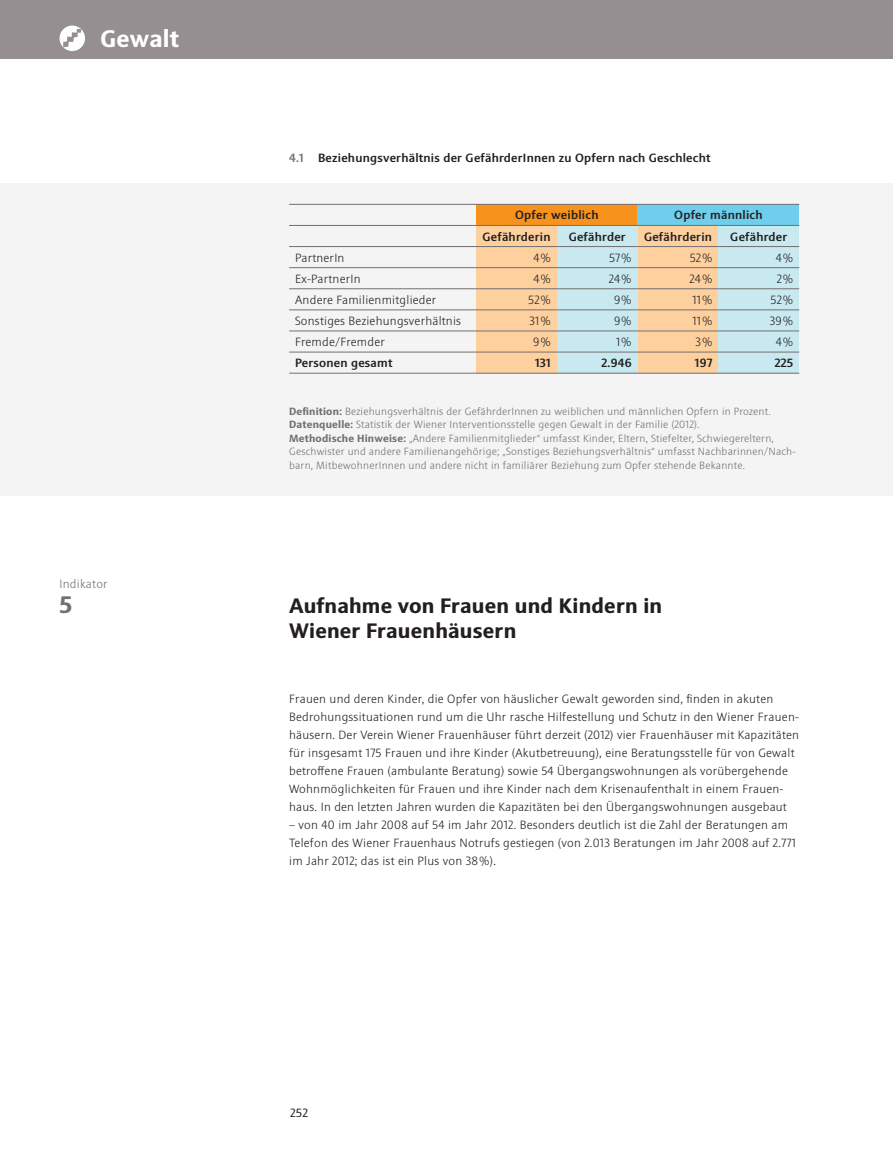
<style>
.page{position:relative;width:893px;height:1149px;background:#fff}
.page>*{position:absolute;margin:0;border:0;box-sizing:border-box;transform-origin:0 0}
.t1{font:700 24px "Sinova Pro";letter-spacing:.01em;color:#fff}
.t2{font:700 24px "Sinova Pro";color:#756f71}
.t3{font:700 21px/25.5px "Sinova Pro";letter-spacing:.01em;color:#231f20}
.t4{font:300 12px/18px "Sinova Pro";letter-spacing:.02em;color:#231f20}
.t5{font:500 12px "Sinova Pro";letter-spacing:.02em;color:#231f20}
.t6{font:300 12px "Sinova Pro";letter-spacing:.02em;color:#756f71}
.t7{font:12px "Sinova Pro";color:#231f20}
.t8{font:300 10.5px/13.5px "Sinova Pro";letter-spacing:.02em;color:#756f71}
.s1{color:#756f71}
.s2{font-weight:700}
</style>
<div class="page">
<div style="left:0;top:183px;width:893px;height:312px;background:#f4f4f4"></div>
<div style="left:0;top:0;width:893px;height:59px;background:#968f91"></div>
<div style="left:60px;top:26px;width:25px;height:25px;background:#fff;border-radius:50%"></div>
<svg style="left:63px;top:29px;width:18px;height:18px"></svg>
<div style="left:476px;top:204px;width:162px;height:21px;background:#f7931d"></div>
<div style="left:638px;top:204px;width:161px;height:21px;background:#6eceeb"></div>
<div style="left:476px;top:225px;width:81px;height:21px;background:#fdd09e"></div>
<div style="left:638px;top:225px;width:80px;height:21px;background:#fdd09e"></div>
<div style="left:476px;top:246px;width:81px;height:21px;background:#fdd09e"></div>
<div style="left:638px;top:246px;width:80px;height:21px;background:#fdd09e"></div>
<div style="left:476px;top:267px;width:81px;height:22px;background:#fdd09e"></div>
<div style="left:638px;top:267px;width:80px;height:22px;background:#fdd09e"></div>
<div style="left:476px;top:289px;width:81px;height:21px;background:#fdd09e"></div>
<div style="left:638px;top:289px;width:80px;height:21px;background:#fdd09e"></div>
<div style="left:476px;top:310px;width:81px;height:21px;background:#fdd09e"></div>
<div style="left:638px;top:310px;width:80px;height:21px;background:#fdd09e"></div>
<div style="left:476px;top:331px;width:81px;height:21px;background:#fdd09e"></div>
<div style="left:638px;top:331px;width:80px;height:21px;background:#fdd09e"></div>
<div style="left:476px;top:352px;width:81px;height:21px;background:#fdd09e"></div>
<div style="left:638px;top:352px;width:80px;height:21px;background:#fdd09e"></div>
<div style="left:557px;top:225px;width:81px;height:21px;background:#c8e9f0"></div>
<div style="left:718px;top:225px;width:81px;height:21px;background:#c8e9f0"></div>
<div style="left:557px;top:246px;width:81px;height:21px;background:#c8e9f0"></div>
<div style="left:718px;top:246px;width:81px;height:21px;background:#c8e9f0"></div>
<div style="left:557px;top:267px;width:81px;height:22px;background:#c8e9f0"></div>
<div style="left:718px;top:267px;width:81px;height:22px;background:#c8e9f0"></div>
<div style="left:557px;top:289px;width:81px;height:21px;background:#c8e9f0"></div>
<div style="left:718px;top:289px;width:81px;height:21px;background:#c8e9f0"></div>
<div style="left:557px;top:310px;width:81px;height:21px;background:#c8e9f0"></div>
<div style="left:718px;top:310px;width:81px;height:21px;background:#c8e9f0"></div>
<div style="left:557px;top:331px;width:81px;height:21px;background:#c8e9f0"></div>
<div style="left:718px;top:331px;width:81px;height:21px;background:#c8e9f0"></div>
<div style="left:557px;top:352px;width:81px;height:21px;background:#c8e9f0"></div>
<div style="left:718px;top:352px;width:81px;height:21px;background:#c8e9f0"></div>
<hr style="left:289px;top:204px;width:187px;height:1px;background:#756f71">
<hr style="left:476px;top:204px;width:81px;height:1px;background:#756f71">
<hr style="left:557px;top:204px;width:81px;height:1px;background:#756f71">
<hr style="left:638px;top:204px;width:80px;height:1px;background:#756f71">
<hr style="left:718px;top:204px;width:81px;height:1px;background:#756f71">
<hr style="left:289px;top:225px;width:187px;height:1px;background:#756f71">
<hr style="left:476px;top:225px;width:81px;height:1px;background:#756f71">
<hr style="left:557px;top:225px;width:81px;height:1px;background:#756f71">
<hr style="left:638px;top:225px;width:80px;height:1px;background:#756f71">
<hr style="left:718px;top:225px;width:81px;height:1px;background:#756f71">
<hr style="left:289px;top:246px;width:187px;height:1px;background:#756f71">
<hr style="left:476px;top:246px;width:81px;height:1px;background:#756f71">
<hr style="left:557px;top:246px;width:81px;height:1px;background:#756f71">
<hr style="left:638px;top:246px;width:80px;height:1px;background:#756f71">
<hr style="left:718px;top:246px;width:81px;height:1px;background:#756f71">
<hr style="left:289px;top:267px;width:187px;height:1px;background:#756f71">
<hr style="left:476px;top:267px;width:81px;height:1px;background:#756f71">
<hr style="left:557px;top:267px;width:81px;height:1px;background:#756f71">
<hr style="left:638px;top:267px;width:80px;height:1px;background:#756f71">
<hr style="left:718px;top:267px;width:81px;height:1px;background:#756f71">
<hr style="left:289px;top:288px;width:187px;height:1px;background:#756f71">
<hr style="left:476px;top:288px;width:81px;height:1px;background:#756f71">
<hr style="left:557px;top:288px;width:81px;height:1px;background:#756f71">
<hr style="left:638px;top:288px;width:80px;height:1px;background:#756f71">
<hr style="left:718px;top:288px;width:81px;height:1px;background:#756f71">
<hr style="left:289px;top:309px;width:187px;height:1px;background:#756f71">
<hr style="left:476px;top:309px;width:81px;height:1px;background:#756f71">
<hr style="left:557px;top:309px;width:81px;height:1px;background:#756f71">
<hr style="left:638px;top:309px;width:80px;height:1px;background:#756f71">
<hr style="left:718px;top:309px;width:81px;height:1px;background:#756f71">
<hr style="left:289px;top:330px;width:187px;height:1px;background:#756f71">
<hr style="left:476px;top:330px;width:81px;height:1px;background:#756f71">
<hr style="left:557px;top:330px;width:81px;height:1px;background:#756f71">
<hr style="left:638px;top:330px;width:80px;height:1px;background:#756f71">
<hr style="left:718px;top:330px;width:81px;height:1px;background:#756f71">
<hr style="left:289px;top:352px;width:187px;height:1px;background:#756f71">
<hr style="left:476px;top:352px;width:81px;height:1px;background:#756f71">
<hr style="left:557px;top:352px;width:81px;height:1px;background:#756f71">
<hr style="left:638px;top:352px;width:80px;height:1px;background:#756f71">
<hr style="left:718px;top:352px;width:81px;height:1px;background:#756f71">
<hr style="left:289px;top:373px;width:187px;height:1px;background:#756f71">
<hr style="left:476px;top:373px;width:81px;height:1px;background:#756f71">
<hr style="left:557px;top:373px;width:81px;height:1px;background:#756f71">
<hr style="left:638px;top:373px;width:80px;height:1px;background:#756f71">
<hr style="left:718px;top:373px;width:81px;height:1px;background:#756f71">
<h1 class="t1" style="left:100px;top:24px;width:80px">Gewalt</h1>
<p class="t5" style="left:289px;top:151px;width:423px"><span class="s1">4.1</span> Beziehungsverhältnis der GefährderInnen zu Opfern nach Geschlecht</p>
<p class="t5" style="left:515px;top:208px;width:85px">Opfer weiblich</p>
<p class="t5" style="left:674px;top:208px;width:90px">Opfer männlich</p>
<p class="t5" style="left:482px;top:229px;width:70px">Gefährderin</p>
<p class="t5" style="left:569px;top:229px;width:59px">Gefährder</p>
<p class="t5" style="left:644px;top:229px;width:70px">Gefährderin</p>
<p class="t5" style="left:730px;top:229px;width:59px">Gefährder</p>
<p class="t4" style="left:295px;top:248px;width:51px">PartnerIn</p>
<p class="t4" style="left:533px;top:248px;width:19px">4%</p>
<p class="t4" style="left:609px;top:248px;width:24px">57%</p>
<p class="t4" style="left:690px;top:248px;width:24px">52%</p>
<p class="t4" style="left:776px;top:248px;width:19px">4%</p>
<p class="t4" style="left:295px;top:269px;width:67px">Ex-PartnerIn</p>
<p class="t4" style="left:533px;top:269px;width:19px">4%</p>
<p class="t4" style="left:609px;top:269px;width:24px">24%</p>
<p class="t4" style="left:689px;top:269px;width:24px">24%</p>
<p class="t4" style="left:777px;top:269px;width:18px">2%</p>
<p class="t4" style="left:295px;top:291px;width:143px">Andere Familienmitglieder</p>
<p class="t4" style="left:528px;top:291px;width:24px">52%</p>
<p class="t4" style="left:614px;top:291px;width:19px">9%</p>
<p class="t4" style="left:692px;top:291px;width:22px">11%</p>
<p class="t4" style="left:770px;top:291px;width:24px">52%</p>
<p class="t4" style="left:295px;top:312px;width:167px">Sonstiges Beziehungsverhältnis</p>
<p class="t4" style="left:529px;top:312px;width:23px">31%</p>
<p class="t4" style="left:614px;top:312px;width:19px">9%</p>
<p class="t4" style="left:692px;top:312px;width:22px">11%</p>
<p class="t4" style="left:770px;top:312px;width:25px">39%</p>
<p class="t4" style="left:295px;top:333px;width:91px">Fremde/Fremder</p>
<p class="t4" style="left:533px;top:333px;width:19px">9%</p>
<p class="t4" style="left:616px;top:333px;width:17px">1%</p>
<p class="t4" style="left:695px;top:333px;width:19px">3%</p>
<p class="t4" style="left:776px;top:333px;width:19px">4%</p>
<p class="t5" style="left:295px;top:356px;width:99px">Personen gesamt</p>
<p class="t5" style="left:535px;top:356px;width:17px">131</p>
<p class="t5" style="left:602px;top:356px;width:32px">2.946</p>
<p class="t5" style="left:695px;top:356px;width:19px">197</p>
<p class="t5" style="left:775px;top:356px;width:20px">225</p>
<p class="t8" style="left:289px;top:404px;width:508px"><span class="s2">Defnition:</span> Beziehungsverhältnis der GefährderInnen zu weiblichen und männlichen Opfern in Prozent.<br><span class="s2">Datenquelle:</span> Statistik der Wiener Interventionsstelle gegen Gewalt in der Familie (2012).<br><span class="s2">Methodische Hinweise:</span> „Andere Familienmitglieder“ umfasst Kinder, Eltern, Stiefelter, Schwiegereltern, Geschwister und andere Familienangehörige; „Sonstiges Beziehungsverhältnis“ umfasst Nachbarinnen/Nach&shy;barn, MitbewohnerInnen und andere nicht in familiärer Beziehung zum Opfer stehende Bekannte.</p>
<p class="t6" style="left:60px;top:576px;width:50px">Indikator</p>
<h3 class="t2" style="left:60px;top:590px;width:14px">5</h3>
<h3 class="t3" style="left:289px;top:592px;width:374px">Aufnahme von Frauen und Kindern in<br>Wiener Frauenhäusern</h3>
<p class="t4" style="left:289px;top:689px;width:511px">Frauen und deren Kinder, die Opfer von häuslicher Gewalt geworden sind, fnden in akuten Bedrohungssituationen rund um die Uhr rasche Hilfestellung und Schutz in den Wiener Frauen&shy;häusern. Der Verein Wiener Frauenhäuser führt derzeit (2012) vier Frauenhäuser mit Kapazitäten für insgesamt 175 Frauen und ihre Kinder (Akutbetreuung), eine Beratungsstelle für von Gewalt betrofene Frauen (ambulante Beratung) sowie 54 Übergangswohnungen als vorübergehende Wohnmöglichkeiten für Frauen und ihre Kinder nach dem Krisenaufenthalt in einem Frauen&shy;haus. In den letzten Jahren wurden die Kapazitäten bei den Übergangswohnungen ausgebaut</p>
<p class="t4" style="left:289px;top:815px;width:508px">– von 40 im Jahr 2008 auf 54 im Jahr 2012. Besonders deutlich ist die Zahl der Beratungen am<br>Telefon des Wiener Frauenhaus Notrufs gestiegen (von 2.013 Beratungen im Jahr 2008 auf 2.771 im Jahr 2012; das ist ein Plus von 38%).</p>
<p class="t7" style="left:290px;top:1105px;width:19px">252</p>
</div>
